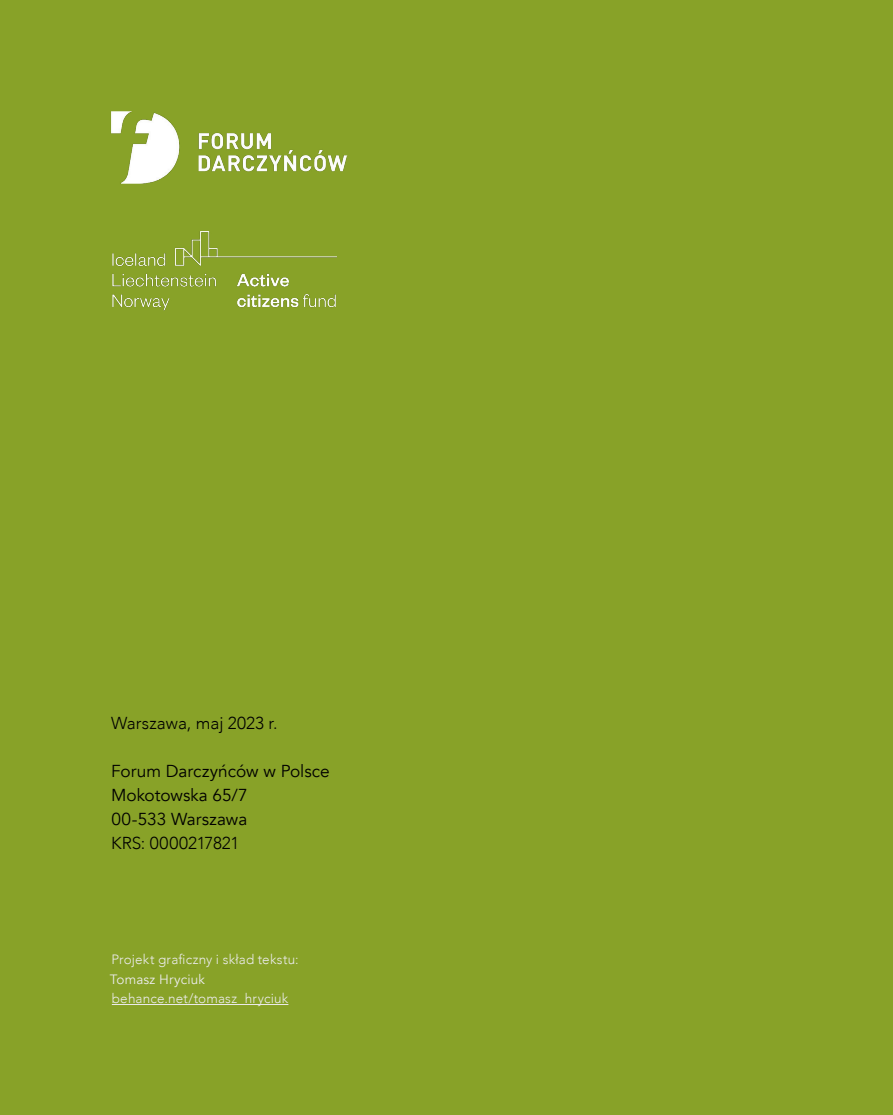
<style>
.page{position:relative;width:893px;height:1115px;background:#fff}
.page>*{position:absolute;margin:0;border:0;box-sizing:border-box;transform-origin:0 0}
.t1{font:17.25px/24px "Avenir";color:#000}
.t2{font:300 17.25px "Avenir";color:#000}
.t3{font:300 13.5px "Avenir";letter-spacing:.015em;color:#ebebeb}
.t4{font:13.5px "Avenir";letter-spacing:.01em;color:#ebebeb}
</style>
<div class="page">
<div style="left:0;top:0;width:893px;height:1114px;background:#88a228"></div>
<hr style="left:112px;top:1003px;width:176px;height:1px;background:#ebebeb">
<img style="left:111px;top:111px;width:237px;height:73px">
<img style="left:112px;top:231px;width:224px;height:79px">
<p class="t2" style="left:111px;top:712px;width:168px">Warszawa, maj 2023 r.</p>
<p class="t1" style="left:111px;top:758px;width:220px">Forum Darczyńców w Polsce<br>Mokotowska 65/7<br>00-533 Warszawa</p>
<p class="t2" style="left:111px;top:832px;width:130px">KRS: 0000217821</p>
<p class="t3" style="left:111px;top:951px;width:189px">Projekt graficzny i skład tekstu:</p>
<p class="t4" style="left:110px;top:970px;width:97px">Tomasz Hryciuk</p>
<p class="t3" style="left:112px;top:990px;width:178px">behance.net/tomasz_hryciuk</p>
</div>
